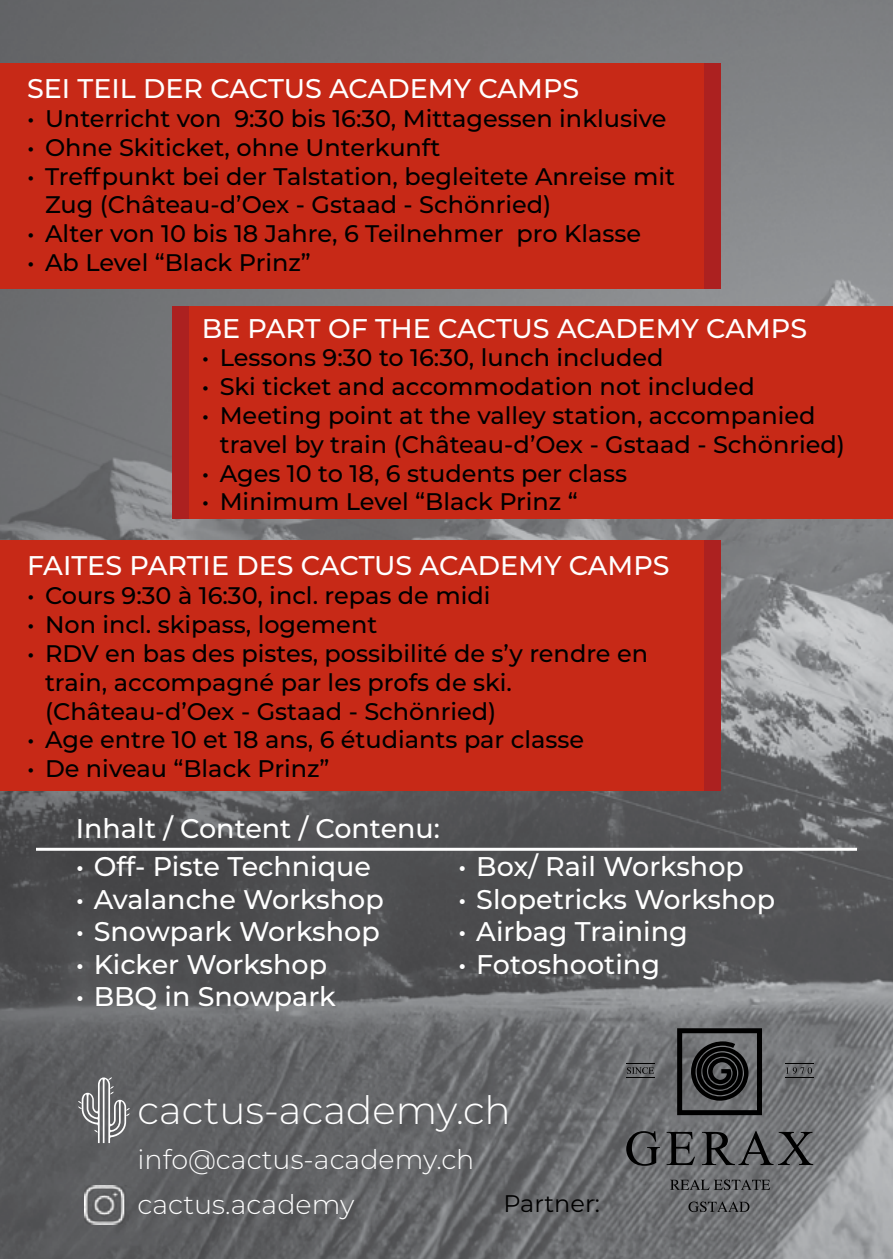
<style>
.page{position:relative;width:893px;height:1259px;background:#fff}
.page>*{position:absolute;margin:0;border:0;box-sizing:border-box;transform-origin:0 0}
.t1{font:300 39px "Montserrat";color:#fff}
.t2{font:500 27px "Montserrat";color:#fff}
.t3{font:300 27px/45px "Montserrat";color:#fff}
.t4{font:500 24px/28.8px "Montserrat";color:#000}
.t5{font:24px "Montserrat";color:#000}
</style>
<div class="page">
<img style="left:0;top:0;width:893px;height:1259px">
<div style="left:0;top:63px;width:704px;height:225px;background:#c72917"></div>
<div style="left:704px;top:63px;width:16px;height:225px;background:#ac2120"></div>
<svg style="left:595px;top:1006px;width:249px;height:228px;background:#76787a"></svg>
<svg style="left:626px;top:1062px;width:29px;height:16px"></svg>
<svg style="left:785px;top:1062px;width:28px;height:16px"></svg>
<svg style="left:670px;top:1179px;width:100px;height:11px"></svg>
<svg style="left:688px;top:1201px;width:61px;height:11px"></svg>
<svg style="left:677px;top:1028px;width:85px;height:87px;background:#3a3b3c"></svg>
<svg style="left:626px;top:1131px;width:187px;height:34px;background:#555658"></svg>
<div style="left:0;top:540px;width:704px;height:250px;background:#c72917"></div>
<div style="left:704px;top:540px;width:16px;height:250px;background:#ac2120"></div>
<div style="left:188px;top:306px;width:705px;height:212px;background:#c72917"></div>
<div style="left:172px;top:306px;width:16px;height:212px;background:#ac2120"></div>
<img style="left:85px;top:1185px;width:43px;height:39px">
<svg style="left:78px;top:1077px;width:52px;height:66px;background:#7e7f81"></svg>
<hr style="left:36px;top:848px;width:821px;height:3px;background:#fff">
<p class="t2" style="left:27px;top:70px;width:554px">SEI TEIL DER CACTUS ACADEMY CAMPS</p>
<p class="t4" style="left:27px;top:103px;width:641px">• Unterricht von 9:30 bis 16:30, Mittagessen inklusive</p>
<p class="t4" style="left:27px;top:132px;width:415px">• Ohne Skiticket, ohne Unterkunft</p>
<p class="t4" style="left:45px;top:161px;width:632px;text-indent:-18px">• Treffpunkt bei der Talstation, begleitete Anreise mit<br>Zug (Château-d’Oex - Gstaad - Schönried)</p>
<p class="t4" style="left:27px;top:218px;width:616px">• Alter von 10 bis 18 Jahre, 6 Teilnehmer pro Klasse</p>
<p class="t4" style="left:27px;top:247px;width:285px">• Ab Level “Black Prinz”</p>
<p class="t2" style="left:202px;top:309px;width:607px">BE PART OF THE CACTUS ACADEMY CAMPS</p>
<p class="t4" style="left:202px;top:342px;width:463px">• Lessons 9:30 to 16:30, lunch included</p>
<p class="t4" style="left:202px;top:371px;width:554px">• Ski ticket and accommodation not included</p>
<p class="t4" style="left:220px;top:400px;width:627px;text-indent:-18px">• Meeting point at the valley station, accompanied travel by train (Château-d’Oex - Gstaad - Schönried)</p>
<p class="t4" style="left:202px;top:458px;width:427px">• Ages 10 to 18, 6 students per class</p>
<p class="t4" style="left:202px;top:486px;width:378px">• Minimum Level “Black Prinz “</p>
<p class="t2" style="left:27px;top:547px;width:644px">FAITES PARTIE DES CACTUS ACADEMY CAMPS</p>
<p class="t4" style="left:27px;top:580px;width:465px">• Cours 9:30 à 16:30, incl. repas de midi</p>
<p class="t4" style="left:27px;top:609px;width:352px">• Non incl. skipass, logement</p>
<p class="t4" style="left:45px;top:638px;width:605px;text-indent:-18px">• RDV en bas des pistes, possibilité de s’y rendre en train, accompagné par les profs de ski. (Château-d’Oex - Gstaad - Schönried)</p>
<p class="t4" style="left:27px;top:724px;width:559px">• Age entre 10 et 18 ans, 6 étudiants par classe</p>
<p class="t4" style="left:27px;top:753px;width:304px">• De niveau “Black Prinz”</p>
<p class="t2" style="left:76px;top:809px;width:366px">Inhalt / Content / Contenu:</p>
<p class="t2" style="left:76px;top:848px;width:297px">• Off- Piste Technique</p>
<p class="t2" style="left:76px;top:880px;width:310px">• Avalanche Workshop</p>
<p class="t2" style="left:76px;top:912px;width:306px">• Snowpark Workshop</p>
<p class="t2" style="left:76px;top:945px;width:253px">• Kicker Workshop</p>
<p class="t2" style="left:76px;top:977px;width:262px">• BBQ in Snowpark</p>
<p class="t2" style="left:458px;top:848px;width:287px">• Box/ Rail Workshop</p>
<p class="t2" style="left:458px;top:880px;width:318px">• Slopetricks Workshop</p>
<p class="t2" style="left:458px;top:912px;width:231px">• Airbag Training</p>
<p class="t2" style="left:458px;top:945px;width:203px">• Fotoshooting</p>
<h1 class="t1" style="left:138px;top:1083px;width:375px">cactus-academy.ch</h1>
<p class="t3" style="left:138px;top:1136px;width:338px">info@cactus-academy.ch cactus.academy</p>
<p class="t5" style="left:503px;top:1186px;width:98px">Partner:</p>
</div>
